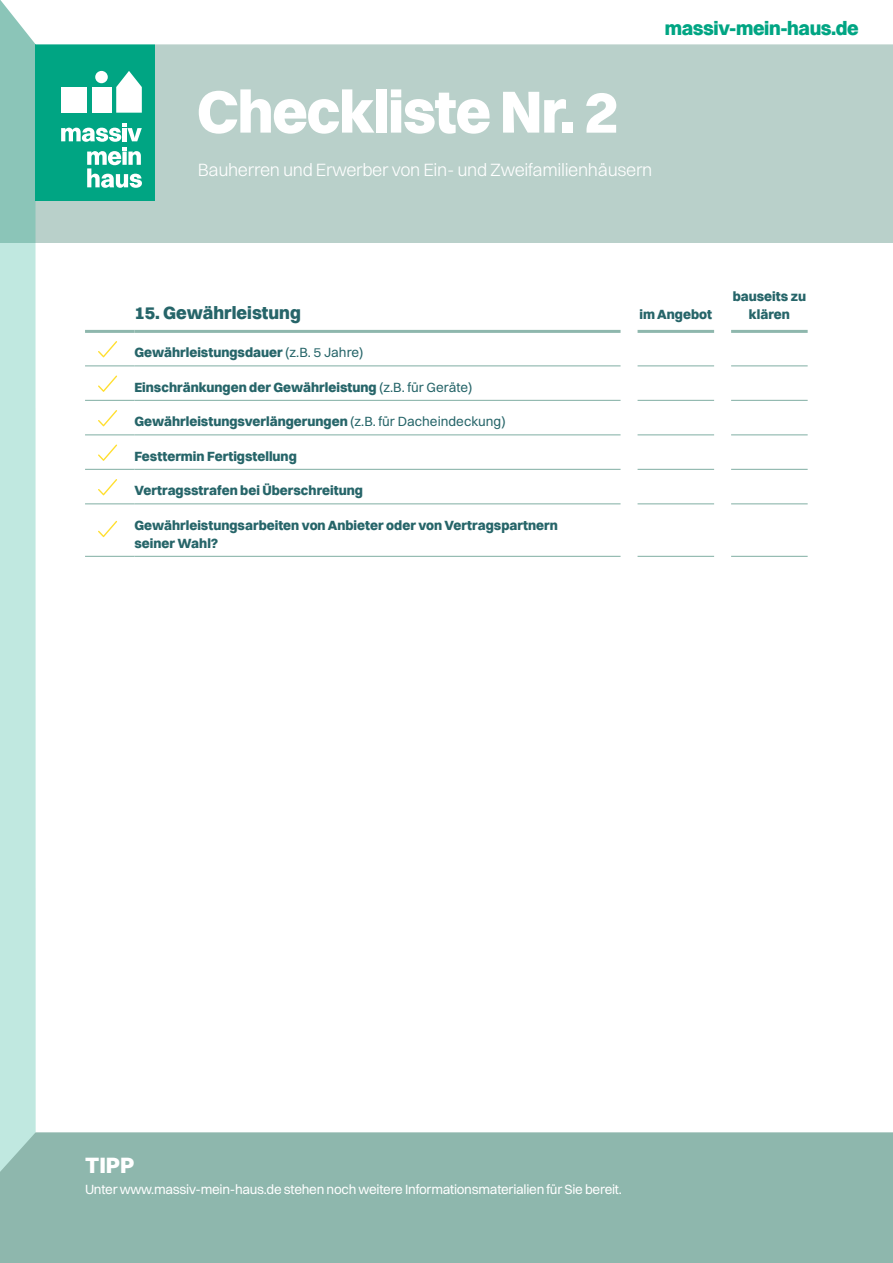
<style>
.page{position:relative;width:893px;height:1263px;background:#fff}
.page>*{position:absolute;margin:0;border:0;box-sizing:border-box;transform-origin:0 0}
.t1{font:800 60px "Switzer";letter-spacing:-.02em;color:#fff}
.t2{font:800 22.5px "Switzer";color:#fff}
.t3{font:800 19.5px "Switzer";letter-spacing:-.02em;color:#00a583}
.t4{font:300 18px "Switzer";letter-spacing:-.02em;color:#fff}
.t5{font:800 18px "Switzer";color:#266569}
.t6{font:800 13.5px/17.2px "Switzer";color:#266569;text-align:center}
.t7{font:13.5px "Switzer";letter-spacing:-.02em;color:#fff}
.s1{font-weight:400}
</style>
<div class="page">
<div style="left:0;top:0;width:893px;height:243px;background:#b9d0ca"></div>
<svg style="left:0;top:44px;width:36px;height:1088px;background:#b6e1d8"></svg>
<div style="left:36px;top:45px;width:119px;height:156px;background:#00a583"></div>
<div style="left:61px;top:87px;width:26px;height:26px;background:#fff"></div>
<svg style="left:116px;top:71px;width:26px;height:42px"></svg>
<div style="left:92px;top:87px;width:19px;height:26px;background:#fff"></div>
<div style="left:95px;top:71px;width:13px;height:12px;background:#fff;border-radius:50%"></div>
<svg style="left:61px;top:124px;width:81px;height:64px"></svg>
<div style="left:0;top:0;width:893px;height:44px;background:#fff"></div>
<div style="left:0;top:1132px;width:893px;height:131px;background:#8eb7ad"></div>
<hr style="left:134px;top:365px;width:487px;height:1px;background:#8eb7ad">
<hr style="left:638px;top:365px;width:76px;height:1px;background:#8eb7ad">
<hr style="left:731px;top:365px;width:77px;height:1px;background:#8eb7ad">
<hr style="left:134px;top:400px;width:487px;height:1px;background:#8eb7ad">
<hr style="left:638px;top:400px;width:76px;height:1px;background:#8eb7ad">
<hr style="left:731px;top:400px;width:77px;height:1px;background:#8eb7ad">
<hr style="left:134px;top:434px;width:487px;height:1px;background:#8eb7ad">
<hr style="left:638px;top:434px;width:76px;height:1px;background:#8eb7ad">
<hr style="left:731px;top:434px;width:77px;height:1px;background:#8eb7ad">
<hr style="left:134px;top:469px;width:487px;height:1px;background:#8eb7ad">
<hr style="left:638px;top:469px;width:76px;height:1px;background:#8eb7ad">
<hr style="left:731px;top:469px;width:77px;height:1px;background:#8eb7ad">
<hr style="left:134px;top:503px;width:487px;height:1px;background:#8eb7ad">
<hr style="left:638px;top:503px;width:76px;height:1px;background:#8eb7ad">
<hr style="left:731px;top:503px;width:77px;height:1px;background:#8eb7ad">
<hr style="left:134px;top:556px;width:487px;height:1px;background:#8eb7ad">
<hr style="left:638px;top:556px;width:76px;height:1px;background:#8eb7ad">
<hr style="left:731px;top:556px;width:77px;height:1px;background:#8eb7ad">
<hr style="left:85px;top:400px;width:49px;height:1px;background:#8eb7ad">
<hr style="left:85px;top:434px;width:49px;height:1px;background:#8eb7ad">
<hr style="left:85px;top:469px;width:49px;height:1px;background:#8eb7ad">
<hr style="left:85px;top:503px;width:49px;height:1px;background:#8eb7ad">
<hr style="left:85px;top:556px;width:49px;height:1px;background:#8eb7ad">
<hr style="left:85px;top:365px;width:49px;height:1px;background:#8eb7ad">
<hr style="left:85px;top:330px;width:49px;height:3px;background:#8eb7ad">
<hr style="left:134px;top:330px;width:487px;height:3px;background:#8eb7ad">
<hr style="left:638px;top:330px;width:76px;height:3px;background:#8eb7ad">
<hr style="left:731px;top:330px;width:77px;height:3px;background:#8eb7ad">
<svg style="left:98px;top:341px;width:19px;height:16px"></svg>
<svg style="left:98px;top:375px;width:19px;height:17px"></svg>
<svg style="left:98px;top:410px;width:19px;height:16px"></svg>
<svg style="left:98px;top:444px;width:19px;height:17px"></svg>
<svg style="left:98px;top:479px;width:19px;height:16px"></svg>
<svg style="left:98px;top:521px;width:19px;height:16px"></svg>
<h3 class="t3" style="left:665px;top:16px;width:196px">massiv-mein-haus.de</h3>
<h1 class="t1" style="left:197px;top:74px;width:423px">Checkliste Nr. 2</h1>
<h3 class="t4" style="left:198px;top:159px;width:456px">Bauherren und Erwerber von Ein- und Zweifamilienhäusern</h3>
<h3 class="t5" style="left:134px;top:301px;width:168px">15. Gewährleistung</h3>
<p class="t6" style="left:640px;top:305px;width:74px">im Angebot</p>
<p class="t6" style="left:134px;top:344px;width:231px">Gewährleistungsdauer <span class="s1">(z.B. 5 Jahre)</span></p>
<p class="t6" style="left:134px;top:378px;width:340px">Einschränkungen der Gewährleistung <span class="s1">(z.B. für Geräte)</span></p>
<p class="t6" style="left:134px;top:413px;width:373px">Gewährleistungsverlängerungen <span class="s1">(z.B. für Dacheindeckung)</span></p>
<p class="t6" style="left:134px;top:447px;width:164px">Festtermin Fertigstellung</p>
<p class="t6" style="left:134px;top:482px;width:230px">Vertragsstrafen bei Überschreitung</p>
<p class="t6" style="left:134px;top:516px;width:425px;line-height:18px;text-align:left">Gewährleistungsarbeiten von Anbieter oder von Vertragspartnern seiner Wahl?</p>
<p class="t6" style="left:733px;top:288px;width:75px">bauseits zu klären</p>
<h2 class="t2" style="left:85px;top:1151px;width:51px">TIPP</h2>
<p class="t7" style="left:85px;top:1181px;width:538px">Unter www.massiv-mein-haus.de stehen noch weitere Informationsmaterialien für Sie bereit.</p>
</div>
